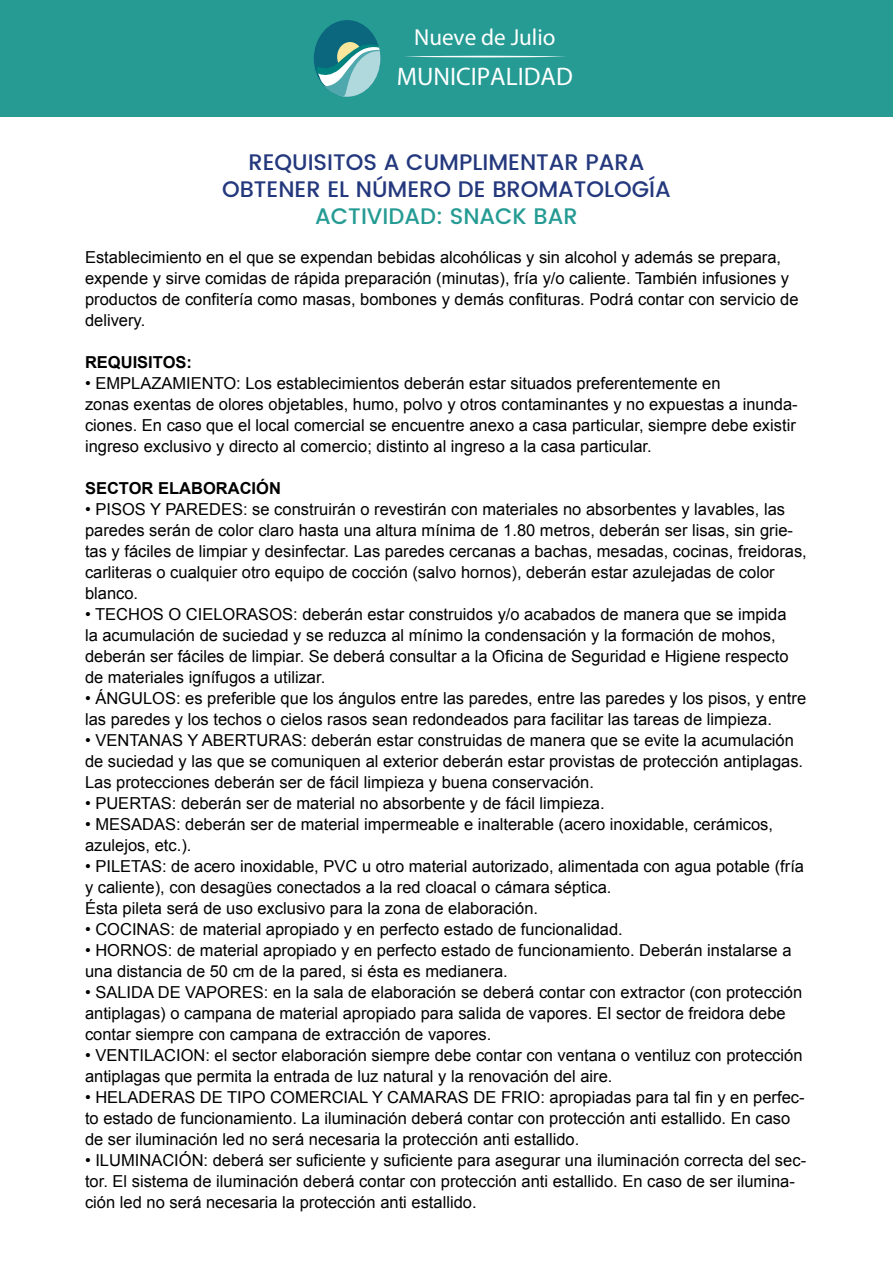
<style>
.page{position:relative;width:893px;height:1263px;background:#fff}
.page>*{position:absolute;margin:0;border:0;box-sizing:border-box;transform-origin:0 0}
.t1{font:25.5px "Myriad Pro";color:#fff}
.t2{font:23.25px "Myriad Pro";color:#fff}
.t3{font:500 22.5px/27px "Poppins";color:#24387d;text-align:center}
.t4{font:500 22.5px "Poppins";color:#259b94}
.t5{font:16.5px/21px "Arial";color:#000}
.t6{font:700 16.5px "Arial";color:#000}
</style>
<div class="page">
<div style="left:0;top:0;width:893px;height:117px;background:#259b94"></div>
<div style="left:314px;top:20px;width:66px;height:77px;background:#0b677d;border-radius:50%"></div>
<svg style="left:314px;top:32px;width:66px;height:65px"></svg>
<svg style="left:404px;top:56px;width:161px;height:1px"></svg>
<h2 class="t2" style="left:414px;top:23px;width:143px">Nueve de Julio</h2>
<h1 class="t1" style="left:397px;top:61px;width:178px">MUNICIPALIDAD</h1>
<h3 class="t3" style="left:222px;top:149px;width:450px">REQUISITOS A CUMPLIMENTAR PARA<br>OBTENER EL NÚMERO DE BROMATOLOGÍA</h3>
<h3 class="t4" style="left:315px;top:199px;width:264px">ACTIVIDAD: SNACK BAR</h3>
<p class="t5" style="left:85px;top:247px;width:715px">Establecimiento en el que se expendan bebidas alcohólicas y sin alcohol y además se prepara, expende y sirve comidas de rápida preparación (minutas), fría y/o caliente. También infusiones y productos de confitería como masas, bombones y demás confituras. Podrá contar con servicio de delivery.</p>
<p class="t6" style="left:85px;top:351px;width:108px">REQUISITOS:</p>
<p class="t5" style="left:85px;top:373px;width:714px">• EMPLAZAMIENTO: Los establecimientos deberán estar situados preferentemente en<br>zonas exentas de olores objetables, humo, polvo y otros contaminantes y no expuestas a inunda&shy;ciones. En caso que el local comercial se encuentre anexo a casa particular, siempre debe existir ingreso exclusivo y directo al comercio; distinto al ingreso a la casa particular.</p>
<p class="t6" style="left:85px;top:477px;width:197px">SECTOR ELABORACIÓN</p>
<p class="t5" style="left:85px;top:499px;width:723px">• PISOS Y PAREDES: se construirán o revestirán con materiales no absorbentes y lavables, las paredes serán de color claro hasta una altura mínima de 1.80 metros, deberán ser lisas, sin grie&shy;tas y fáciles de limpiar y desinfectar. Las paredes cercanas a bachas, mesadas, cocinas, freidoras, carliteras o cualquier otro equipo de cocción (salvo hornos), deberán estar azulejadas de color blanco.</p>
<p class="t5" style="left:85px;top:604px;width:705px">• TECHOS O CIELORASOS: deberán estar construidos y/o acabados de manera que se impida la acumulación de suciedad y se reduzca al mínimo la condensación y la formación de mohos, deberán ser fáciles de limpiar. Se deberá consultar a la Oficina de Seguridad e Higiene respecto de materiales ignífugos a utilizar.</p>
<p class="t5" style="left:85px;top:688px;width:723px">• ÁNGULOS: es preferible que los ángulos entre las paredes, entre las paredes y los pisos, y entre las paredes y los techos o cielos rasos sean redondeados para facilitar las tareas de limpieza.</p>
<p class="t5" style="left:85px;top:730px;width:720px">• VENTANAS Y ABERTURAS: deberán estar construidas de manera que se evite la acumulación de suciedad y las que se comuniquen al exterior deberán estar provistas de protección antiplagas.<br>Las protecciones deberán ser de fácil limpieza y buena conservación.</p>
<p class="t5" style="left:85px;top:793px;width:521px">• PUERTAS: deberán ser de material no absorbente y de fácil limpieza.</p>
<p class="t5" style="left:85px;top:814px;width:690px">• MESADAS: deberán ser de material impermeable e inalterable (acero inoxidable, cerámicos, azulejos, etc.).</p>
<p class="t5" style="left:85px;top:856px;width:720px">• PILETAS: de acero inoxidable, PVC u otro material autorizado, alimentada con agua potable (fría y caliente), con desagües conectados a la red cloacal o cámara séptica.<br>Ésta pileta será de uso exclusivo para la zona de elaboración.</p>
<p class="t5" style="left:85px;top:919px;width:539px">• COCINAS: de material apropiado y en perfecto estado de funcionalidad.</p>
<p class="t5" style="left:85px;top:940px;width:708px">• HORNOS: de material apropiado y en perfecto estado de funcionamiento. Deberán instalarse a una distancia de 50 cm de la pared, si ésta es medianera.</p>
<p class="t5" style="left:85px;top:982px;width:719px">• SALIDA DE VAPORES: en la sala de elaboración se deberá contar con extractor (con protección antiplagas) o campana de material apropiado para salida de vapores. El sector de freidora debe contar siempre con campana de extracción de vapores.</p>
<p class="t5" style="left:85px;top:1045px;width:719px">• VENTILACION: el sector elaboración siempre debe contar con ventana o ventiluz con protección antiplagas que permita la entrada de luz natural y la renovación del aire.</p>
<p class="t5" style="left:85px;top:1087px;width:721px">• HELADERAS DE TIPO COMERCIAL Y CAMARAS DE FRIO: apropiadas para tal fin y en perfec&shy;to estado de funcionamiento. La iluminación deberá contar con protección anti estallido. En caso de ser iluminación led no será necesaria la protección anti estallido.</p>
<p class="t5" style="left:85px;top:1150px;width:723px">• ILUMINACIÓN: deberá ser suficiente y suficiente para asegurar una iluminación correcta del sec&shy;tor. El sistema de iluminación deberá contar con protección anti estallido. En caso de ser ilumina&shy;ción led no será necesaria la protección anti estallido.</p>
</div>
